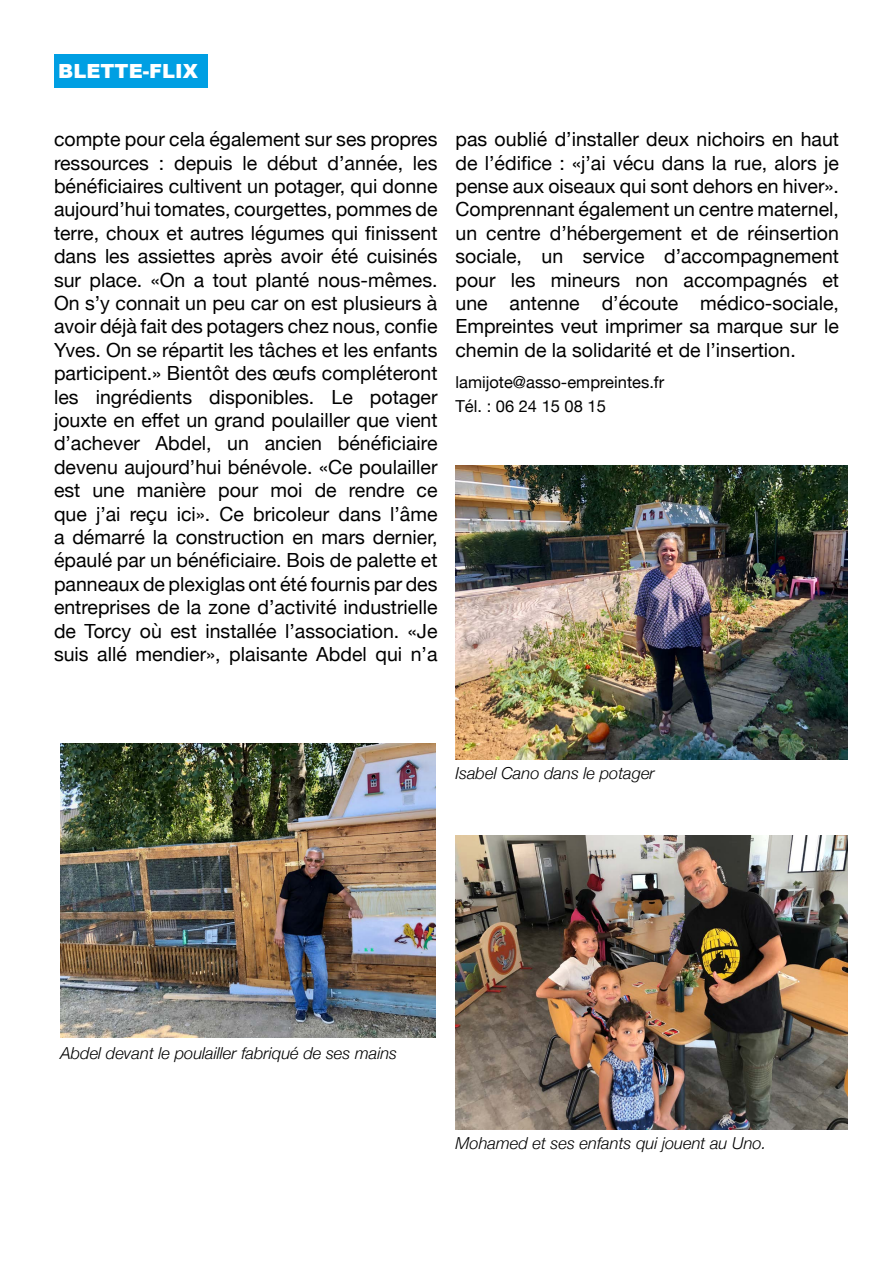
<style>
.page{position:relative;width:893px;height:1263px;background:#fff}
.page>*{position:absolute;margin:0;border:0;box-sizing:border-box;transform-origin:0 0}
.t1{font:19.5px/23.4px "Helvetica Neue";color:#000;text-align:justify}
.t2{font:900 19.5px "Arial";color:#fff}
.t3{font:italic 300 16.5px "Helvetica Neue";color:#000}
.t4{font:16.5px/23.4px "Helvetica Neue";color:#000}
</style>
<div class="page">
<img style="left:60px;top:743px;width:376px;height:295px">
<img style="left:455px;top:465px;width:393px;height:294px">
<img style="left:455px;top:835px;width:393px;height:294px">
<div style="left:54px;top:54px;width:153px;height:33px;background:#009fe3"></div>
<p class="t2" style="left:58px;top:56px;width:141px">BLETTE-FLIX</p>
<p class="t1" style="left:54px;top:129px;width:385px">compte pour cela également sur ses propres ressources : depuis le début d’année, les bénéficiaires cultivent un potager, qui donne aujourd’hui tomates, courgettes, pommes de terre, choux et autres légumes qui finissent dans les assiettes après avoir été cuisinés sur place. «On a tout planté nous-mêmes.<br>On s’y connait un peu car on est plusieurs à avoir déjà fait des potagers chez nous, confie Yves. On se répartit les tâches et les enfants participent.» Bientôt des œufs compléteront les ingrédients disponibles. Le potager jouxte en effet un grand poulailler que vient d’achever Abdel, un ancien bénéficiaire devenu aujourd’hui bénévole. «Ce poulailler est une manière pour moi de rendre ce que j’ai reçu ici». Ce bricoleur dans l’âme a démarré la construction en mars dernier, épaulé par un bénéficiaire. Bois de palette et panneaux de plexiglas ont été fournis par des entreprises de la zone d’activité industrielle de Torcy où est installée l’association. «Je suis allé mendier», plaisante Abdel qui n’a</p>
<p class="t1" style="left:455px;top:129px;width:385px">pas oublié d’installer deux nichoirs en haut de l’édifice : «j’ai vécu dans la rue, alors je pense aux oiseaux qui sont dehors en hiver».<br>Comprennant également un centre maternel, un centre d’hébergement et de réinsertion sociale, un service d’accompagnement pour les mineurs non accompagnés et une antenne d’écoute médico-sociale, Empreintes veut imprimer sa marque sur le chemin de la solidarité et de l’insertion.</p>
<p class="t4" style="left:455px;top:372px;width:210px">lamijote@asso-empreintes.fr<br>Tél. : 06 24 15 08 15</p>
<p class="t3" style="left:455px;top:760px;width:201px">Isabel Cano dans le potager</p>
<p class="t3" style="left:60px;top:1040px;width:338px">Abdel devant le poulailler fabriqué de ses mains</p>
<p class="t3" style="left:455px;top:1130px;width:312px">Mohamed et ses enfants qui jouent au Uno.</p>
</div>
